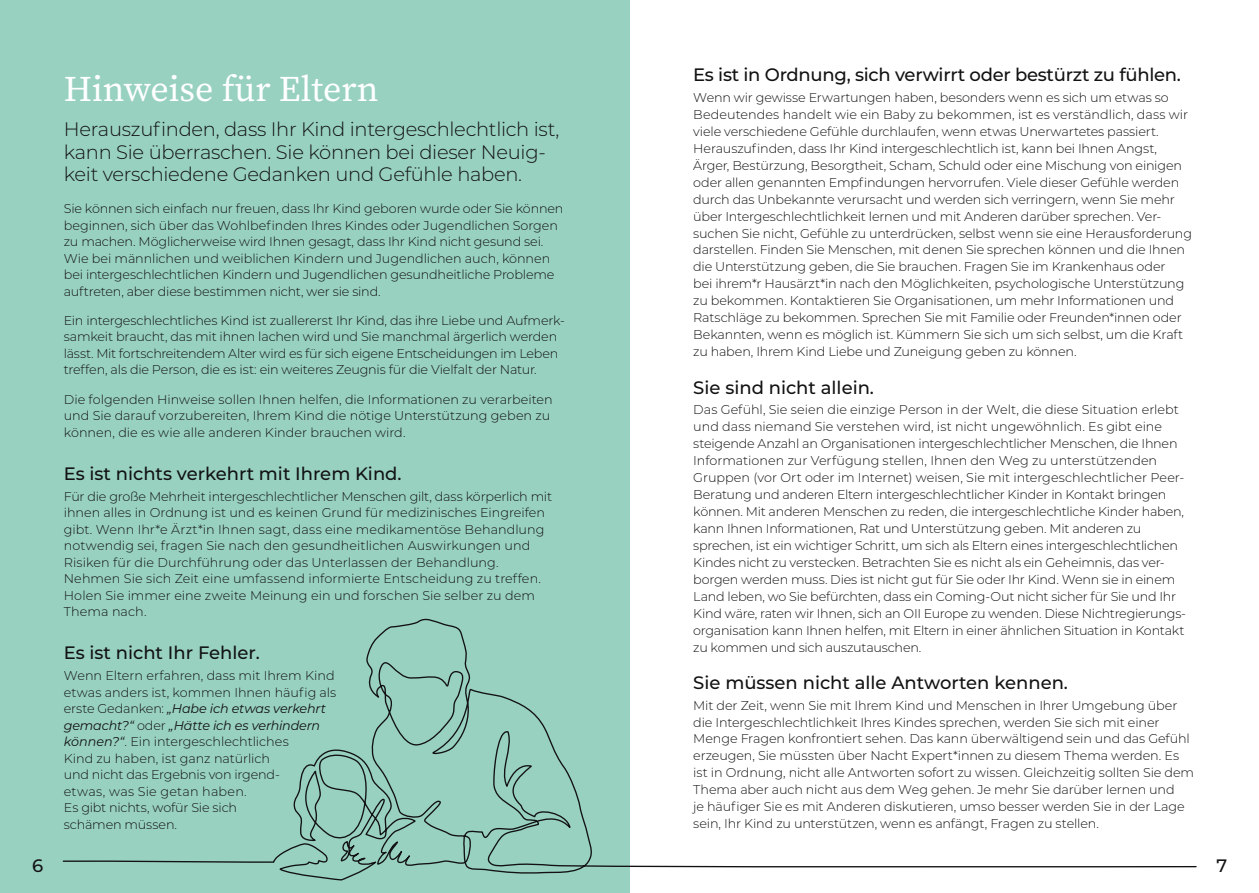
<style>
.page{position:relative;width:1259px;height:893px;background:#fff}
.page>*{position:absolute;margin:0;border:0;box-sizing:border-box;transform-origin:0 0}
.t1{font:36px "Source Serif Pro";color:#fff}
.t2{font:300 19.5px/22.5px "Montserrat";letter-spacing:-.015em;color:#121212}
.t3{font:500 18px "Montserrat";color:#121212}
.t4{font:300 12.75px/17px "Montserrat";letter-spacing:-.01em;color:#121212}
.s1{font-weight:400;font-style:italic}
</style>
<div class="page">
<div style="left:0;top:0;width:629px;height:893px;background:#98d1c0"></div>
<svg style="left:62px;top:615px;width:1135px;height:266px"></svg>
<h1 class="t1" style="left:64px;top:65px;width:316px">Hinweise für Eltern</h1>
<h2 class="t2" style="left:64px;top:117px;width:497px">Herauszufinden, dass Ihr Kind intergeschlechtlich ist, kann Sie überraschen. Sie können bei dieser Neuig&shy;keit verschiedene Gedanken und Gefühle haben.</h2>
<p class="t4" style="left:64px;top:200px;width:501px;line-height:16.5px">Sie können sich einfach nur freuen, dass Ihr Kind geboren wurde oder Sie können beginnen, sich über das Wohlbefinden Ihres Kindes oder Jugendlichen Sorgen zu machen. Möglicherweise wird Ihnen gesagt, dass Ihr Kind nicht gesund sei.<br>Wie bei männlichen und weiblichen Kindern und Jugendlichen auch, können bei intergeschlechtlichen Kindern und Jugendlichen gesundheitliche Probleme auftreten, aber diese bestimmen nicht, wer sie sind.</p>
<p class="t4" style="left:64px;top:312px;width:503px;line-height:16.5px">Ein intergeschlechtliches Kind ist zuallererst Ihr Kind, das ihre Liebe und Aufmerk&shy;samkeit braucht, das mit ihnen lachen wird und Sie manchmal ärgerlich werden lässt. Mit fortschreitendem Alter wird es für sich eigene Entscheidungen im Leben treffen, als die Person, die es ist: ein weiteres Zeugnis für die Vielfalt der Natur.</p>
<p class="t4" style="left:64px;top:390px;width:490px;line-height:16.5px">Die folgenden Hinweise sollen Ihnen helfen, die Informationen zu verarbeiten und Sie darauf vorzubereiten, Ihrem Kind die nötige Unterstützung geben zu können, die es wie alle anderen Kinder brauchen wird.</p>
<h3 class="t3" style="left:64px;top:461px;width:339px">Es ist nichts verkehrt mit Ihrem Kind.</h3>
<p class="t4" style="left:64px;top:487px;width:490px;line-height:16.5px">Für die große Mehrheit intergeschlechtlicher Menschen gilt, dass körperlich mit ihnen alles in Ordnung ist und es keinen Grund für medizinisches Eingreifen gibt. Wenn Ihr*e Ärzt*in Ihnen sagt, dass eine medikamentöse Behandlung notwendig sei, fragen Sie nach den gesundheitlichen Auswirkungen und Risiken für die Durchführung oder das Unterlassen der Behandlung.<br>Nehmen Sie sich Zeit eine umfassend informierte Entscheidung zu treffen.<br>Holen Sie immer eine zweite Meinung ein und forschen Sie selber zu dem Thema nach.</p>
<h3 class="t3" style="left:64px;top:640px;width:197px">Es ist nicht Ihr Fehler.</h3>
<p class="t4" style="left:64px;top:667px;width:274px;line-height:16.5px">Wenn Eltern erfahren, dass mit Ihrem Kind etwas anders ist, kommen Ihnen häufig als erste Gedanken: <span class="s1">„Habe ich etwas verkehrt gemacht?“</span> oder <span class="s1">„Hätte ich es verhindern können?“</span>. Ein intergeschlechtliches<br>Kind zu haben, ist ganz natürlich<br>und nicht das Ergebnis von irgend-<br>etwas, was Sie getan haben.<br>Es gibt nichts, wofür Sie sich<br>schämen müssen.</p>
<h3 class="t3" style="left:693px;top:62px;width:489px">Es ist in Ordnung, sich verwirrt oder bestürzt zu fühlen.</h3>
<p class="t4" style="left:693px;top:89px;width:500px">Wenn wir gewisse Erwartungen haben, besonders wenn es sich um etwas so Bedeutendes handelt wie ein Baby zu bekommen, ist es verständlich, dass wir viele verschiedene Gefühle durchlaufen, wenn etwas Unerwartetes passiert.<br>Herauszufinden, dass Ihr Kind intergeschlechtlich ist, kann bei Ihnen Angst, Ärger, Bestürzung, Besorgtheit, Scham, Schuld oder eine Mischung von einigen oder allen genannten Empfindungen hervorrufen. Viele dieser Gefühle werden durch das Unbekannte verursacht und werden sich verringern, wenn Sie mehr über Intergeschlechtlichkeit lernen und mit Anderen darüber sprechen. Ver&shy;suchen Sie nicht, Gefühle zu unterdrücken, selbst wenn sie eine Herausforderung darstellen. Finden Sie Menschen, mit denen Sie sprechen können und die Ihnen die Unterstützung geben, die Sie brauchen. Fragen Sie im Krankenhaus oder<br>bei ihrem*r Hausärzt*in nach den Möglichkeiten, psychologische Unterstützung zu bekommen. Kontaktieren Sie Organisationen, um mehr Informationen und Ratschläge zu bekommen. Sprechen Sie mit Familie oder Freunden*innen oder Bekannten, wenn es möglich ist. Kümmern Sie sich um sich selbst, um die Kraft zu haben, Ihrem Kind Liebe und Zuneigung geben zu können.</p>
<h3 class="t3" style="left:693px;top:375px;width:182px">Sie sind nicht allein.</h3>
<p class="t4" style="left:693px;top:401px;width:494px">Das Gefühl, Sie seien die einzige Person in der Welt, die diese Situation erlebt und dass niemand Sie verstehen wird, ist nicht ungewöhnlich. Es gibt eine steigende Anzahl an Organisationen intergeschlechtlicher Menschen, die Ihnen Informationen zur Verfügung stellen, Ihnen den Weg zu unterstützenden Gruppen (vor Ort oder im Internet) weisen, Sie mit intergeschlechtlicher Peer-Beratung und anderen Eltern intergeschlechtlicher Kinder in Kontakt bringen können. Mit anderen Menschen zu reden, die intergeschlechtliche Kinder haben, kann Ihnen Informationen, Rat und Unterstützung geben. Mit anderen zu sprechen, ist ein wichtiger Schritt, um sich als Eltern eines intergeschlechtlichen Kindes nicht zu verstecken. Betrachten Sie es nicht als ein Geheimnis, das ver&shy;borgen werden muss. Dies ist nicht gut für Sie oder Ihr Kind. Wenn sie in einem Land leben, wo Sie befürchten, dass ein Coming-Out nicht sicher für Sie und Ihr Kind wäre, raten wir Ihnen, sich an OII Europe zu wenden. Diese Nichtregierungs&shy;organisation kann Ihnen helfen, mit Eltern in einer ähnlichen Situation in Kontakt zu kommen und sich auszutauschen.</p>
<h3 class="t3" style="left:693px;top:670px;width:376px">Sie müssen nicht alle Antworten kennen.</h3>
<p class="t4" style="left:693px;top:696px;width:502px">Mit der Zeit, wenn Sie mit Ihrem Kind und Menschen in Ihrer Umgebung über die Intergeschlechtlichkeit Ihres Kindes sprechen, werden Sie sich mit einer Menge Fragen konfrontiert sehen. Das kann überwältigend sein und das Gefühl erzeugen, Sie müssten über Nacht Expert*innen zu diesem Thema werden. Es ist in Ordnung, nicht alle Antworten sofort zu wissen. Gleichzeitig sollten Sie dem Thema aber auch nicht aus dem Weg gehen. Je mehr Sie darüber lernen und<br>je häufiger Sie es mit Anderen diskutieren, umso besser werden Sie in der Lage sein, Ihr Kind zu unterstützen, wenn es anfängt, Fragen zu stellen.</p>
<h3 class="t3" style="left:32px;top:853px;width:13px">6</h3>
<h3 class="t3" style="left:1216px;top:853px;width:12px">7</h3>
</div>
